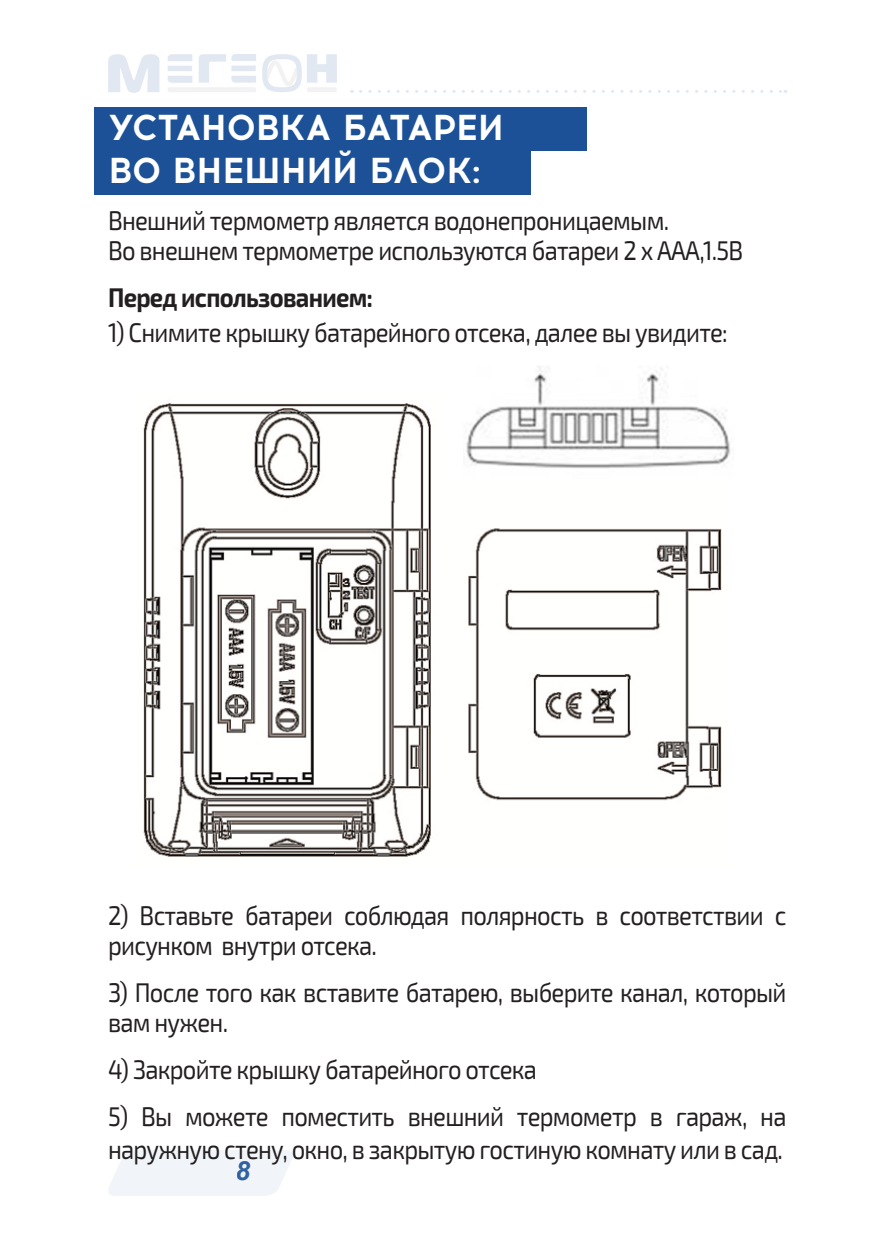
<style>
.page{position:relative;width:893px;height:1259px;background:#fff}
.page>*{position:absolute;margin:0;border:0;box-sizing:border-box;transform-origin:0 0}
.t1{font:700 36px "Acrom";letter-spacing:-.01em;color:#fff}
.t2{font:27px/30px "Exo 2.0";letter-spacing:-.03em;color:#231f20;scale:.88 1}
.t3{font:700 27px "Exo 2.0";letter-spacing:-.03em;color:#231f20;scale:.88 1}
.t4{font:italic 700 26.4px "Arial";color:#1c5197}
</style>
<div class="page">
<img style="left:108px;top:54px;width:228px;height:38px">
<svg style="left:360px;top:90px;width:426px;height:3px"></svg>
<div style="left:94px;top:151px;width:437px;height:43px;background:#1c5197"></div>
<img style="left:143px;top:403px;width:579px;height:454px">
<div style="left:94px;top:108px;width:493px;height:43px;background:#1c5197"></div>
<img style="left:444px;top:366px;width:286px;height:112px">
<p class="t1" style="left:108px;top:102px;width:397px">УСТАНОВКА БАТАРЕИ</p>
<p class="t1" style="left:108px;top:145px;width:374px">ВО ВНЕШНИЙ БЛОК:</p>
<p class="t2" style="left:108px;top:206px;width:723px">Внешний термометр является водонепроницаемым.<br>Во внешнем термометре используются батареи 2 х ААА,1.5В</p>
<p class="t3" style="left:108px;top:281px;width:302px">Перед использованием:</p>
<p class="t2" style="left:108px;top:318px;width:706px">1) Снимите крышку батарейного отсека, далее вы увидите:</p>
<p class="t2" style="left:108px;top:901px;width:772px">2) Вставьте батареи соблюдая полярность в соответствии с рисунком внутри отсека.</p>
<p class="t2" style="left:108px;top:978px;width:772px">3) После того как вставите батарею, выберите канал, который вам нужен.</p>
<p class="t2" style="left:108px;top:1055px;width:489px">4) Закройте крышку батарейного отсека</p>
<p class="t2" style="left:108px;top:1101px;width:773px;line-height:32.4px">5) Вы можете поместить внешний термометр в гараж, на наружную стену, окно, в закрытую гостиную комнату или в сад.</p>
<p class="t4" style="left:236px;top:1153px;width:16px">8</p>
</div>
